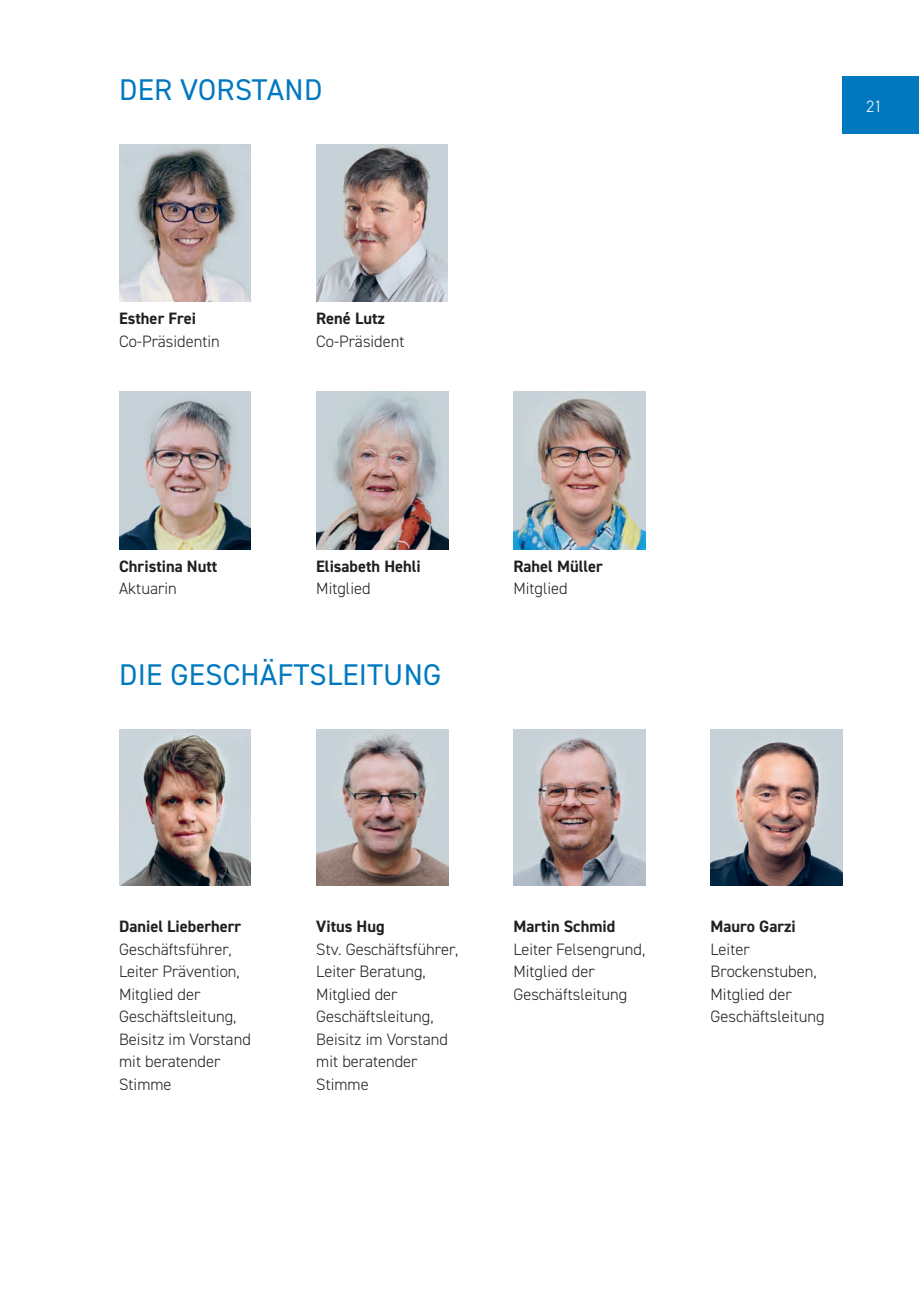
<style>
.page{position:relative;width:919px;height:1289px;background:#fff}
.page>*{position:absolute;margin:0;border:0;box-sizing:border-box;transform-origin:0 0}
.t1{font:30px "DIN2014";letter-spacing:.01em;color:#0078c0}
.t2{font:300 16.5px/22.5px "DIN2014";color:#231f20}
.t3{font:700 16.5px "DIN2014";color:#231f20}
.t4{font:300 16.5px "DIN2014";color:#fff}
</style>
<div class="page">
<div style="left:842px;top:77px;width:76px;height:57px;background:#0078c0"></div>
<img style="left:119px;top:729px;width:132px;height:156px">
<img style="left:119px;top:144px;width:132px;height:158px">
<img style="left:119px;top:392px;width:132px;height:157px">
<img style="left:316px;top:729px;width:132px;height:156px">
<img style="left:316px;top:144px;width:132px;height:158px">
<img style="left:316px;top:392px;width:132px;height:157px">
<img style="left:513px;top:729px;width:132px;height:156px">
<img style="left:513px;top:392px;width:132px;height:157px">
<img style="left:710px;top:729px;width:132px;height:156px">
<h1 class="t1" style="left:119px;top:72px;width:204px">DER VORSTAND</h1>
<p class="t3" style="left:119px;top:309px;width:78px">Esther Frei</p>
<p class="t2" style="left:119px;top:330px;width:102px">Co-Präsidentin</p>
<p class="t3" style="left:316px;top:309px;width:70px">René Lutz</p>
<p class="t2" style="left:316px;top:330px;width:90px">Co-Präsident</p>
<p class="t3" style="left:119px;top:556px;width:100px">Christina Nutt</p>
<p class="t2" style="left:119px;top:577px;width:59px">Aktuarin</p>
<p class="t3" style="left:316px;top:556px;width:106px">Elisabeth Hehli</p>
<p class="t2" style="left:316px;top:577px;width:56px">Mitglied</p>
<h1 class="t1" style="left:119px;top:657px;width:323px">DIE GESCHÄFTSLEITUNG</h1>
<p class="t3" style="left:513px;top:556px;width:91px">Rahel Müller</p>
<p class="t2" style="left:513px;top:577px;width:56px">Mitglied</p>
<p class="t4" style="left:866px;top:96px;width:18px">21</p>
<p class="t3" style="left:119px;top:916px;width:124px">Daniel Lieberherr</p>
<p class="t2" style="left:119px;top:937px;width:133px">Geschäftsführer,<br>Leiter Prävention,<br>Mitglied der<br>Geschäftsleitung,<br>Beisitz im Vorstand mit beratender<br>Stimme</p>
<p class="t3" style="left:316px;top:916px;width:70px">Vitus Hug</p>
<p class="t2" style="left:316px;top:937px;width:144px">Stv. Geschäftsführer,<br>Leiter Beratung,<br>Mitglied der<br>Geschäftsleitung,<br>Beisitz im Vorstand mit beratender<br>Stimme</p>
<p class="t3" style="left:513px;top:916px;width:103px">Martin Schmid</p>
<p class="t2" style="left:513px;top:937px;width:133px">Leiter Felsengrund,<br>Mitglied der<br>Geschäftsleitung</p>
<p class="t3" style="left:710px;top:916px;width:87px">Mauro Garzi</p>
<p class="t2" style="left:710px;top:937px;width:116px">Leiter<br>Brockenstuben,<br>Mitglied der<br>Geschäftsleitung</p>
</div>
